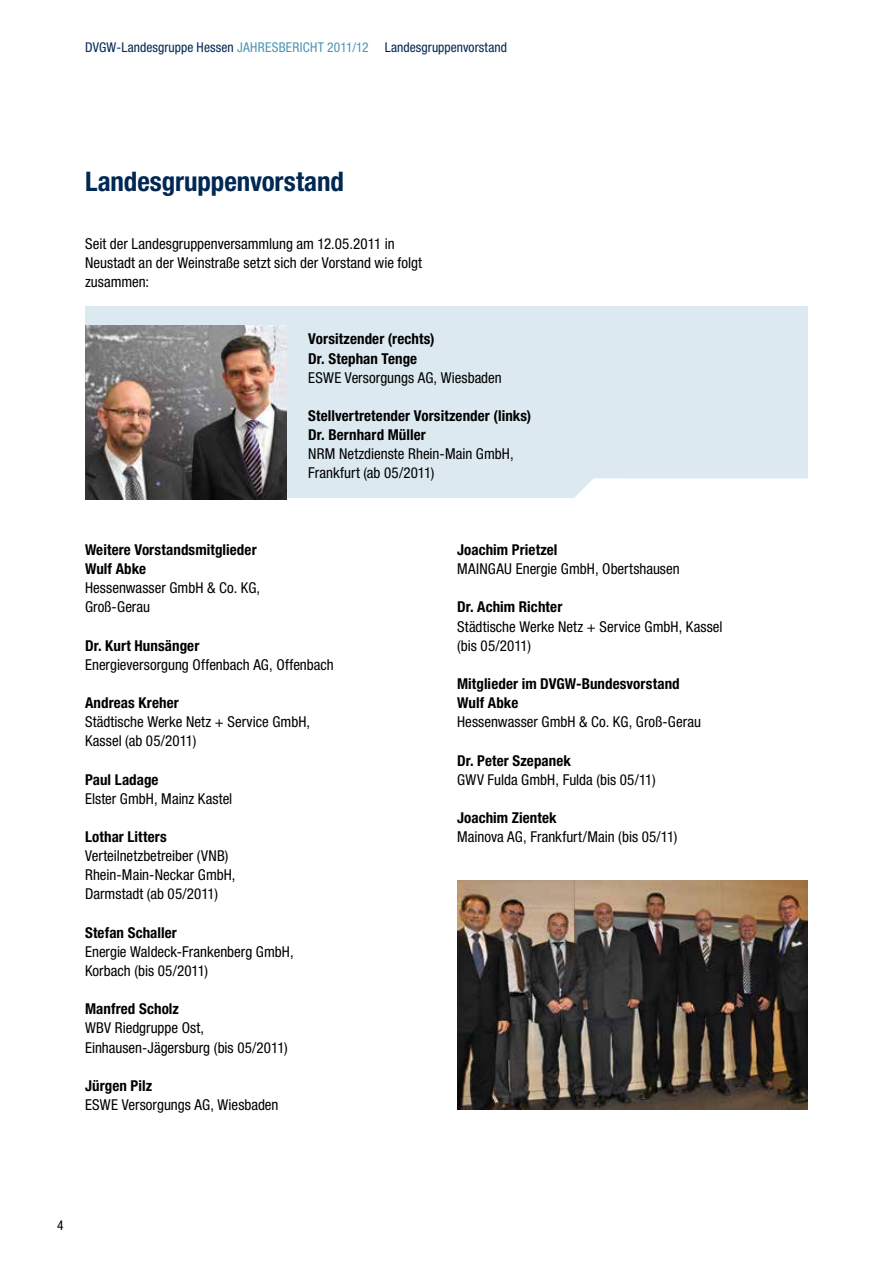
<style>
.page{position:relative;width:893px;height:1263px;background:#fff}
.page>*{position:absolute;margin:0;border:0;box-sizing:border-box;transform-origin:0 0}
.t1{font:700 condensed 27px "Helvetica Neue LT Pro";letter-spacing:-.005em;color:#002853}
.t2{font:condensed 15px/19.2px "Helvetica Neue LT Pro";color:#000}
.t3{font:700 condensed 15px/19.2px "Helvetica Neue LT Pro";letter-spacing:.005em;color:#000}
.t4{font:condensed 13.5px "Helvetica Neue LT Pro";letter-spacing:.01em;color:#002853}
.t5{font:condensed 13.5px "Helvetica Neue LT Pro";color:#000}
.s1{color:#4c96b4}
</style>
<div class="page">
<div style="left:85px;top:306px;width:723px;height:192px;background:#dce9f1"></div>
<img style="left:457px;top:880px;width:351px;height:229px">
<img style="left:85px;top:325px;width:201px;height:175px">
<svg style="left:574px;top:478px;width:234px;height:20px;background:#fcfdfe"></svg>
<p class="t4" style="left:85px;top:39px;width:423px">DVGW-Landesgruppe Hessen <span class="s1">JAHRESBERICHT 2011/12</span> Landesgruppenvorstand</p>
<h1 class="t1" style="left:85px;top:166px;width:260px">Landesgruppenvorstand</h1>
<p class="t2" style="left:85px;top:234px;width:339px">Seit der Landesgruppenversammlung am 12.05.2011 in<br>Neustadt an der Weinstraße setzt sich der Vorstand wie folgt zusammen:</p>
<p class="t3" style="left:308px;top:330px;width:128px">Vorsitzender (rechts)<br>Dr. Stephan Tenge</p>
<p class="t2" style="left:308px;top:368px;width:195px">ESWE Versorgungs AG, Wiesbaden</p>
<p class="t3" style="left:308px;top:406px;width:225px">Stellvertretender Vorsitzender (links)<br>Dr. Bernhard Müller</p>
<p class="t2" style="left:308px;top:444px;width:207px">NRM Netzdienste Rhein-Main GmbH,<br>Frankfurt (ab 05/2011)</p>
<p class="t3" style="left:85px;top:540px;width:173px">Weitere Vorstandsmitglieder<br>Wulf Abke</p>
<p class="t2" style="left:85px;top:578px;width:177px">Hessenwasser GmbH &amp; Co. KG,<br>Groß-Gerau</p>
<p class="t3" style="left:85px;top:636px;width:116px">Dr. Kurt Hunsänger</p>
<p class="t2" style="left:85px;top:655px;width:250px">Energieversorgung Offenbach AG, Offenbach</p>
<p class="t3" style="left:85px;top:693px;width:95px">Andreas Kreher</p>
<p class="t2" style="left:85px;top:712px;width:227px">Städtische Werke Netz + Service GmbH,<br>Kassel (ab 05/2011)</p>
<p class="t3" style="left:85px;top:770px;width:75px">Paul Ladage</p>
<p class="t2" style="left:85px;top:789px;width:149px">Elster GmbH, Mainz Kastel</p>
<p class="t3" style="left:85px;top:827px;width:83px">Lothar Litters</p>
<p class="t2" style="left:85px;top:846px;width:152px">Verteilnetzbetreiber (VNB)<br>Rhein-Main-Neckar GmbH,<br>Darmstadt (ab 05/2011)</p>
<p class="t3" style="left:85px;top:923px;width:93px">Stefan Schaller</p>
<p class="t2" style="left:85px;top:942px;width:210px">Energie Waldeck-Frankenberg GmbH,<br>Korbach (bis 05/2011)</p>
<p class="t3" style="left:85px;top:999px;width:95px">Manfred Scholz</p>
<p class="t2" style="left:85px;top:1018px;width:204px">WBV Riedgruppe Ost,<br>Einhausen-Jägersburg (bis 05/2011)</p>
<p class="t3" style="left:85px;top:1076px;width:69px">Jürgen Pilz</p>
<p class="t2" style="left:85px;top:1095px;width:195px">ESWE Versorgungs AG, Wiesbaden</p>
<p class="t3" style="left:457px;top:540px;width:102px">Joachim Prietzel</p>
<p class="t2" style="left:457px;top:559px;width:224px">MAINGAU Energie GmbH, Obertshausen</p>
<p class="t3" style="left:457px;top:598px;width:107px">Dr. Achim Richter</p>
<p class="t2" style="left:457px;top:616px;width:267px">Städtische Werke Netz + Service GmbH, Kassel (bis 05/2011)</p>
<p class="t3" style="left:457px;top:674px;width:224px">Mitglieder im DVGW-Bundesvorstand<br>Wulf Abke</p>
<p class="t2" style="left:457px;top:712px;width:245px">Hessenwasser GmbH &amp; Co. KG, Groß-Gerau</p>
<p class="t3" style="left:457px;top:751px;width:115px">Dr. Peter Szepanek</p>
<p class="t2" style="left:457px;top:770px;width:200px">GWV Fulda GmbH, Fulda (bis 05/11)</p>
<p class="t3" style="left:457px;top:808px;width:101px">Joachim Zientek</p>
<p class="t2" style="left:457px;top:827px;width:222px">Mainova AG, Frankfurt/Main (bis 05/11)</p>
<p class="t5" style="left:57px;top:1218px;width:8px">4</p>
</div>
